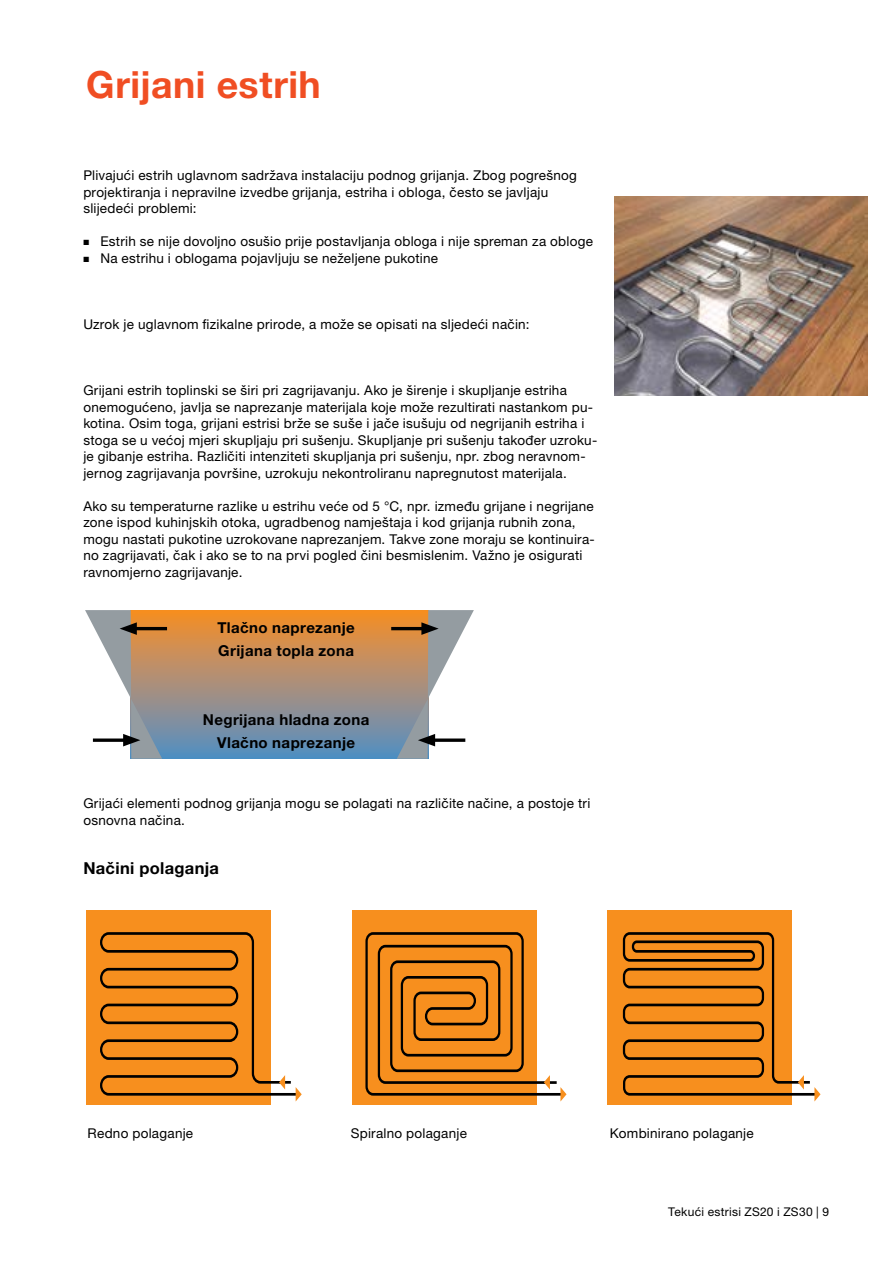
<style>
.page{position:relative;width:893px;height:1263px;background:#fff}
.page>*{position:absolute;margin:0;border:0;box-sizing:border-box;transform-origin:0 0}
.t1{font:700 37.5px "Helvetica Neue LTW1 G";letter-spacing:.015em;color:#f04e23}
.t2{font:700 16.5px "Helvetica Neue LTW1 G";letter-spacing:.02em;color:#000}
.t3{font:700 15px/23.1px "Helvetica Neue LTW1 G";letter-spacing:.025em;color:#000}
.t4{font:13.5px/16.5px "Helvetica Neue LTW1 G";letter-spacing:.02em;color:#000}
.t5{font:12px "Helvetica Neue LTW1 G";letter-spacing:.025em;color:#000}
</style>
<div class="page">
<img style="left:615px;top:197px;width:252px;height:198px">
<div style="left:352px;top:910px;width:185px;height:195px;background:#f78f1e"></div>
<div style="left:607px;top:910px;width:185px;height:195px;background:#f78f1e"></div>
<svg style="left:622px;top:932px;width:198px;height:169px"></svg>
<div style="left:86px;top:910px;width:184px;height:195px;background:#f78f1e"></div>
<svg style="left:365px;top:932px;width:202px;height:169px"></svg>
<svg style="left:100px;top:910px;width:202px;height:195px"></svg>
<div style="left:131px;top:610px;width:298px;height:149px;background:linear-gradient(to bottom,#fa8e28,#558fc8)"></div>
<hr style="left:130px;top:627px;width:37px;height:3px;background:#000">
<svg style="left:85px;top:610px;width:77px;height:149px"></svg>
<hr style="left:391px;top:627px;width:37px;height:3px;background:#000">
<svg style="left:397px;top:610px;width:77px;height:149px"></svg>
<h1 class="t1" style="left:86px;top:61px;width:236px">Grijani estrih</h1>
<p class="t4" style="left:83px;top:167px;width:495px">Plivajući estrih uglavnom sadržava instalaciju podnog grijanja. Zbog pogrešnog projektiranja i nepravilne izvedbe grijanja, estriha i obloga, često se javljaju slijedeći problemi:</p>
<p class="t4" style="left:83px;top:233px;width:511px">■ Estrih se nije dovoljno osušio prije postavljanja obloga i nije spreman za obloge</p>
<p class="t4" style="left:83px;top:250px;width:356px">■ Na estrihu i oblogama pojavljuju se neželjene pukotine</p>
<p class="t4" style="left:83px;top:316px;width:448px">Uzrok je uglavnom fizikalne prirode, a može se opisati na sljedeći način:</p>
<p class="t4" style="left:83px;top:382px;width:515px">Grijani estrih toplinski se širi pri zagrijavanju. Ako je širenje i skupljanje estriha onemogućeno, javlja se naprezanje materijala koje može rezultirati nastankom pu&shy;kotina. Osim toga, grijani estrisi brže se suše i jače isušuju od negrijanih estriha i stoga se u većoj mjeri skupljaju pri sušenju. Skupljanje pri sušenju također uzroku&shy;je gibanje estriha. Različiti intenziteti skupljanja pri sušenju, npr. zbog neravnom&shy;jernog zagrijavanja površine, uzrokuju nekontroliranu napregnutost materijala.</p>
<p class="t4" style="left:83px;top:498px;width:513px">Ako su temperaturne razlike u estrihu veće od 5 °C, npr. između grijane i negrijane zone ispod kuhinjskih otoka, ugradbenog namještaja i kod grijanja rubnih zona, mogu nastati pukotine uzrokovane naprezanjem. Takve zone moraju se kontinuira&shy;no zagrijavati, čak i ako se to na prvi pogled čini besmislenim. Važno je osigurati ravnomjerno zagrijavanje.</p>
<p class="t3" style="left:217px;top:615px;width:139px">Tlačno naprezanje<br>Grijana topla zona</p>
<p class="t3" style="left:203px;top:708px;width:168px;text-align:center">Negrijana hladna zona<br>Vlačno naprezanje</p>
<p class="t4" style="left:83px;top:795px;width:508px">Grijaći elementi podnog grijanja mogu se polagati na različite načine, a postoje tri osnovna načina.</p>
<p class="t2" style="left:83px;top:858px;width:137px">Načini polaganja</p>
<p class="t4" style="left:88px;top:1125px;width:107px">Redno polaganje</p>
<p class="t4" style="left:351px;top:1125px;width:118px">Spiralno polaganje</p>
<p class="t4" style="left:610px;top:1125px;width:145px">Kombinirano polaganje</p>
<p class="t5" style="left:668px;top:1204px;width:162px">Tekući estrisi ZS20 i ZS30 | 9</p>
</div>
